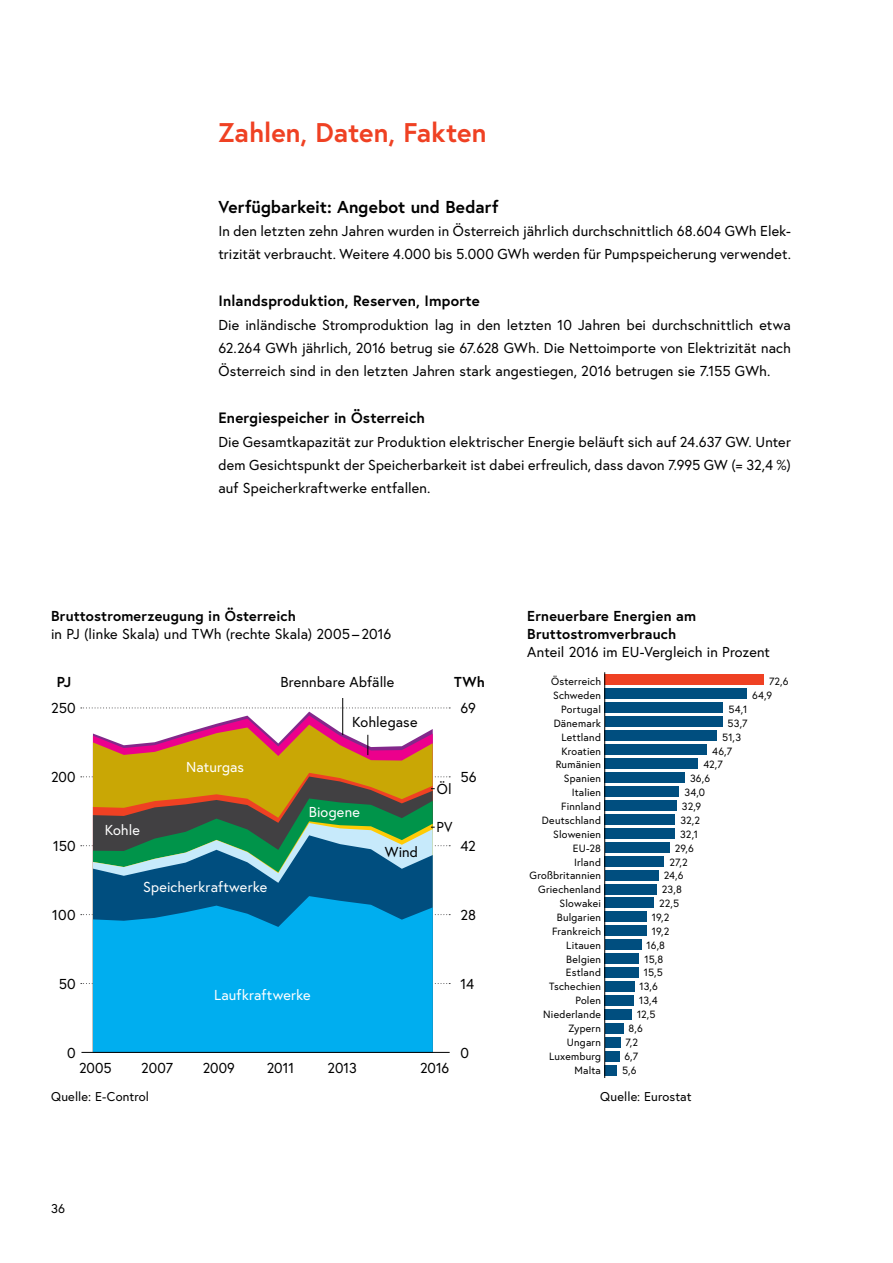
<style>
.page{position:relative;width:893px;height:1263px;background:#fff}
.page>*{position:absolute;margin:0;border:0;box-sizing:border-box;transform-origin:0 0}
.h2_ohne_Nummerierung{font:700 27px "Europa Austria";letter-spacing:-.005em;color:#ef4123}
.h3_ohne_Nummerierung{font:700 17.25px "Europa Austria";letter-spacing:.01em;color:#000}
.h4_ohne_Nummerierung{font:700 15px "Europa Austria";letter-spacing:.01em;color:#000}
.p_Abstand_danach{font:14.4px/23.4px "Europa Austria";letter-spacing:.005em;color:#000;text-align:justify}
.t1{font:700 14.4px/18px "Europa Austria";letter-spacing:.015em;color:#000}
.t2{font:14.4px "Europa Austria";letter-spacing:.01em;color:#fff}
.t3{font:12.75px "Europa Austria";letter-spacing:.015em;color:#000}
.t4{font:10.5px/13.8px "Europa Austria";letter-spacing:.02em;color:#000;text-align:right}
</style>
<div class="page">
<img style="left:80px;top:698px;width:371px;height:355px">
<img style="left:604px;top:672px;width:160px;height:406px">
<h2 class="h2_ohne_Nummerierung" style="left:218px;top:115px;width:270px">Zahlen, Daten, Fakten</h2>
<h3 class="h3_ohne_Nummerierung" style="left:218px;top:195px;width:282px">Verfügbarkeit: Angebot und Bedarf</h3>
<p class="p_Abstand_danach" style="left:218px;top:219px;width:574px">In den letzten zehn Jahren wurden in Österreich jährlich durchschnittlich 68.604 GWh Elek&shy;trizität verbraucht. Weitere 4.000 bis 5.000 GWh werden für Pumpspeicherung verwendet.</p>
<h4 class="h4_ohne_Nummerierung" style="left:218px;top:291px;width:263px">Inlandsproduktion, Reserven, Importe</h4>
<p class="p_Abstand_danach" style="left:218px;top:313px;width:574px">Die inländische Stromproduktion lag in den letzten 10 Jahren bei durchschnittlich etwa 62.264 GWh jährlich, 2016 betrug sie 67.628 GWh. Die Nettoimporte von Elektrizität nach Österreich sind in den letzten Jahren stark angestiegen, 2016 betrugen sie 7.155 GWh.</p>
<h4 class="h4_ohne_Nummerierung" style="left:218px;top:408px;width:208px">Energiespeicher in Österreich</h4>
<p class="p_Abstand_danach" style="left:218px;top:429px;width:574px">Die Gesamtkapazität zur Produktion elektrischer Energie beläuft sich auf 24.637 GW. Unter dem Gesichtspunkt der Speicherbarkeit ist dabei erfreulich, dass davon 7.995 GW (= 32,4 %) auf Speicherkraftwerke entfallen.</p>
<p class="t1" style="left:51px;top:606px;width:246px">Bruttostromerzeugung in Österreich</p>
<p class="p_Abstand_danach" style="left:51px;top:622px;width:342px">in PJ (linke Skala) und TWh (rechte Skala) 2005 – 2016</p>
<p class="p_Abstand_danach" style="left:280px;top:669px;width:115px">Brennbare Abfälle</p>
<p class="t1" style="left:57px;top:672px;width:16px">PJ</p>
<p class="t1" style="left:454px;top:672px;width:32px">TWh</p>
<p class="p_Abstand_danach" style="left:51px;top:696px;width:26px">250</p>
<p class="p_Abstand_danach" style="left:460px;top:696px;width:17px">69</p>
<p class="p_Abstand_danach" style="left:352px;top:710px;width:67px">Kohlegase</p>
<p class="p_Abstand_danach" style="left:51px;top:765px;width:26px">200</p>
<p class="t2" style="left:186px;top:758px;width:59px">Naturgas</p>
<p class="p_Abstand_danach" style="left:437px;top:777px;width:16px">Öl</p>
<p class="p_Abstand_danach" style="left:460px;top:765px;width:18px">56</p>
<p class="t2" style="left:309px;top:802px;width:53px">Biogene</p>
<p class="t2" style="left:105px;top:821px;width:37px">Kohle</p>
<p class="p_Abstand_danach" style="left:436px;top:815px;width:17px">PV</p>
<p class="p_Abstand_danach" style="left:53px;top:834px;width:24px">150</p>
<p class="p_Abstand_danach" style="left:385px;top:840px;width:35px">Wind</p>
<p class="p_Abstand_danach" style="left:460px;top:834px;width:17px">42</p>
<p class="t2" style="left:143px;top:878px;width:125px">Speicherkraftwerke</p>
<p class="p_Abstand_danach" style="left:52px;top:903px;width:25px">100</p>
<p class="p_Abstand_danach" style="left:460px;top:903px;width:17px">28</p>
<p class="p_Abstand_danach" style="left:59px;top:971px;width:18px">50</p>
<p class="t2" style="left:214px;top:986px;width:98px">Laufkraftwerke</p>
<p class="p_Abstand_danach" style="left:460px;top:971px;width:12px">14</p>
<p class="p_Abstand_danach" style="left:67px;top:1040px;width:10px">0</p>
<p class="p_Abstand_danach" style="left:79px;top:1056px;width:34px">2005</p>
<p class="p_Abstand_danach" style="left:141px;top:1056px;width:31px">2007</p>
<p class="p_Abstand_danach" style="left:203px;top:1056px;width:34px">2009</p>
<p class="p_Abstand_danach" style="left:267px;top:1056px;width:29px">2011</p>
<p class="p_Abstand_danach" style="left:328px;top:1056px;width:31px">2013</p>
<p class="p_Abstand_danach" style="left:420px;top:1056px;width:31px">2016</p>
<p class="t3" style="left:51px;top:1089px;width:100px">Quelle: E-Control</p>
<p class="p_Abstand_danach" style="left:460px;top:1040px;width:10px">0</p>
<p class="t3" style="left:51px;top:1200px;width:16px">36</p>
<p class="t1" style="left:527px;top:606px;width:170px">Erneuerbare Energien am<br>Bruttostromverbrauch</p>
<p class="p_Abstand_danach" style="left:527px;top:640px;width:244px">Anteil 2016 im EU-Vergleich in Prozent</p>
<p class="t4" style="left:530px;top:674px;width:73px">Österreich<br>Schweden<br>Portugal<br>Dänemark<br>Lettland<br>Kroatien<br>Rumänien<br>Spanien<br>Italien<br>Finnland<br>Deutschland<br>Slowenien<br>EU-28<br>Irland<br>Großbritannien<br>Griechenland<br>Slowakei<br>Bulgarien<br>Frankreich<br>Litauen<br>Belgien<br>Estland<br>Tschechien<br>Polen<br>Niederlande<br>Zypern<br>Ungarn<br>Luxemburg<br>Malta</p>
<p class="t4" style="left:752px;top:674px;width:38px;text-align:left;text-indent:17px">72,6<br>64,9</p>
<p class="t4" style="left:728px;top:702px;width:20px">54,1</p>
<p class="t4" style="left:727px;top:716px;width:20px">53,7</p>
<p class="t4" style="left:722px;top:730px;width:20px">51,3</p>
<p class="t4" style="left:712px;top:744px;width:20px">46,7</p>
<p class="t4" style="left:703px;top:758px;width:19px">42,7</p>
<p class="t4" style="left:690px;top:771px;width:22px">36,6</p>
<p class="t4" style="left:684px;top:785px;width:22px">34,0</p>
<p class="t4" style="left:682px;top:799px;width:21px">32,9</p>
<p class="t4" style="left:680px;top:813px;width:21px">32,2</p>
<p class="t4" style="left:680px;top:827px;width:19px">32,1</p>
<p class="t4" style="left:675px;top:841px;width:21px">29,6</p>
<p class="t4" style="left:669px;top:855px;width:20px">27,2</p>
<p class="t4" style="left:664px;top:868px;width:21px">24,6</p>
<p class="t4" style="left:662px;top:882px;width:21px">23,8</p>
<p class="t4" style="left:659px;top:896px;width:22px">22,5</p>
<p class="t4" style="left:652px;top:910px;width:19px">19,2</p>
<p class="t4" style="left:652px;top:924px;width:19px">19,2</p>
<p class="t4" style="left:647px;top:938px;width:20px">16,8</p>
<p class="t4" style="left:644px;top:952px;width:20px">15,8</p>
<p class="t4" style="left:644px;top:966px;width:21px">15,5</p>
<p class="t4" style="left:640px;top:979px;width:20px">13,6</p>
<p class="t4" style="left:639px;top:993px;width:18px">13,4</p>
<p class="t4" style="left:637px;top:1007px;width:20px">12,5</p>
<p class="t4" style="left:629px;top:1021px;width:16px">8,6</p>
<p class="t4" style="left:625px;top:1035px;width:14px">7,2</p>
<p class="t4" style="left:624px;top:1049px;width:13px">6,7</p>
<p class="t4" style="left:622px;top:1063px;width:16px">5,6</p>
<p class="t3" style="left:600px;top:1089px;width:93px">Quelle: Eurostat</p>
</div>
